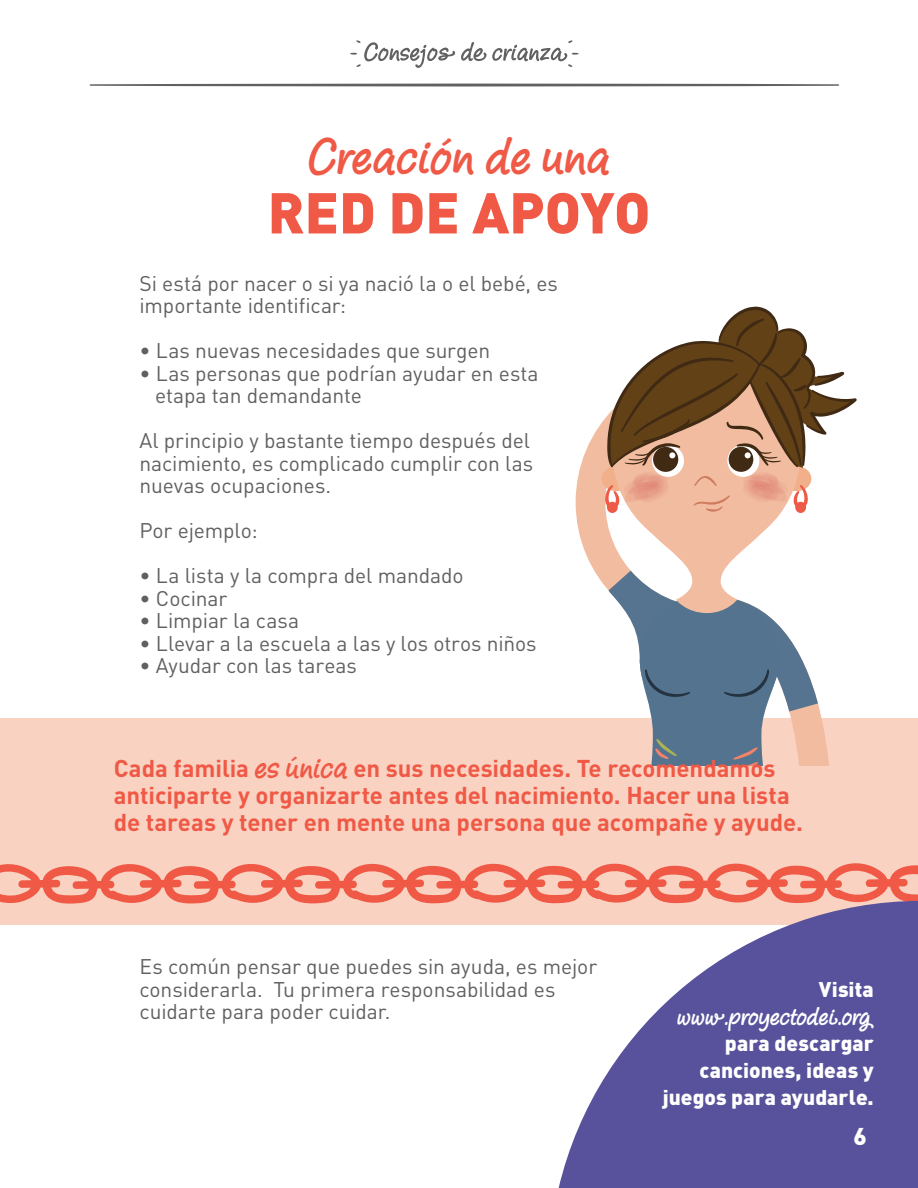
<style>
.page{position:relative;width:918px;height:1188px;background:#fff}
.page>*{position:absolute;margin:0;border:0;box-sizing:border-box;transform-origin:0 0}
.t1{font:900 56.55px "DIN";color:#ef5946}
.t2{font:700 49.5px "Pony Tale Pro";color:#ef5946}
.t3{font:700 24px/27px "DIN";letter-spacing:-.005em;color:#ef5946}
.t4{font:700 24px "Pony Tale Pro";letter-spacing:-.01em;color:#fff}
.t5{font:900 24px "DIN";color:#fff}
.t6{font:21px/22.5px "DIN";letter-spacing:-.005em;color:#5f6060}
.t7{font:900 21px/27px "DIN";color:#fff;text-align:right}
.s1{font-family:"Pony Tale Pro";font-size:30px}
</style>
<div class="page">
<div style="left:0;top:718px;width:918px;height:207px;background:#fad2c2"></div>
<svg style="left:0;top:863px;width:918px;height:41px"></svg>
<svg style="left:578px;top:306px;width:279px;height:460px"></svg>
<div style="left:607px;top:502px;width:11px;height:11px;background:#ee5a47;border-radius:50%"></div>
<svg style="left:461px;top:40px;width:118px;height:27px"></svg>
<svg style="left:350px;top:40px;width:105px;height:28px"></svg>
<svg style="left:90px;top:84px;width:749px;height:3px;background:#8a8a8a"></svg>
<svg style="left:559px;top:901px;width:359px;height:287px;fill:#57529b"></svg>
<h2 class="t2" style="left:308px;top:125px;width:304px">Creación de una</h2>
<h1 class="t1" style="left:268px;top:175px;width:384px">RED DE APOYO</h1>
<p class="t6" style="left:140px;top:271px;width:420px">Si está por nacer o si ya nació la o el bebé, es importante identificar:</p>
<p class="t6" style="left:140px;top:339px;width:352px">• Las nuevas necesidades que surgen</p>
<p class="t6" style="left:155px;top:361px;width:385px;text-indent:-16px">• Las personas que podrían ayudar en esta etapa tan demandante</p>
<p class="t6" style="left:140px;top:429px;width:395px">Al principio y bastante tiempo después del nacimiento, es complicado cumplir con las nuevas ocupaciones.</p>
<p class="t6" style="left:140px;top:519px;width:120px">Por ejemplo:</p>
<p class="t6" style="left:140px;top:564px;width:326px">• La lista y la compra del mandado</p>
<p class="t6" style="left:140px;top:586px;width:89px">• Cocinar</p>
<p class="t6" style="left:140px;top:609px;width:161px">• Limpiar la casa</p>
<p class="t6" style="left:140px;top:631px;width:399px">• Llevar a la escuela a las y los otros niños</p>
<p class="t6" style="left:140px;top:654px;width:219px">• Ayudar con las tareas</p>
<p class="t3" style="left:114px;top:754px;width:691px">Cada familia <span class="s1">es única</span> en sus necesidades. Te recomendamos anticiparte y organizarte antes del nacimiento. Hacer una lista de tareas y tener en mente una persona que acompañe y ayude.</p>
<p class="t6" style="left:140px;top:955px;width:459px">Es común pensar que puedes sin ayuda, es mejor considerarla. Tu primera responsabilidad es cuidarte para poder cuidar.</p>
<p class="t7" style="left:819px;top:975px;width:56px">Visita</p>
<p class="t4" style="left:677px;top:1002px;width:198px">www.proyectodei.org</p>
<p class="t7" style="left:663px;top:1029px;width:213px">para descargar canciones, ideas y juegos para ayudarle.</p>
<p class="t5" style="left:853px;top:1120px;width:15px">6</p>
<p class="t5" style="left:850px;top:1119px;width:15px">6</p>
</div>
